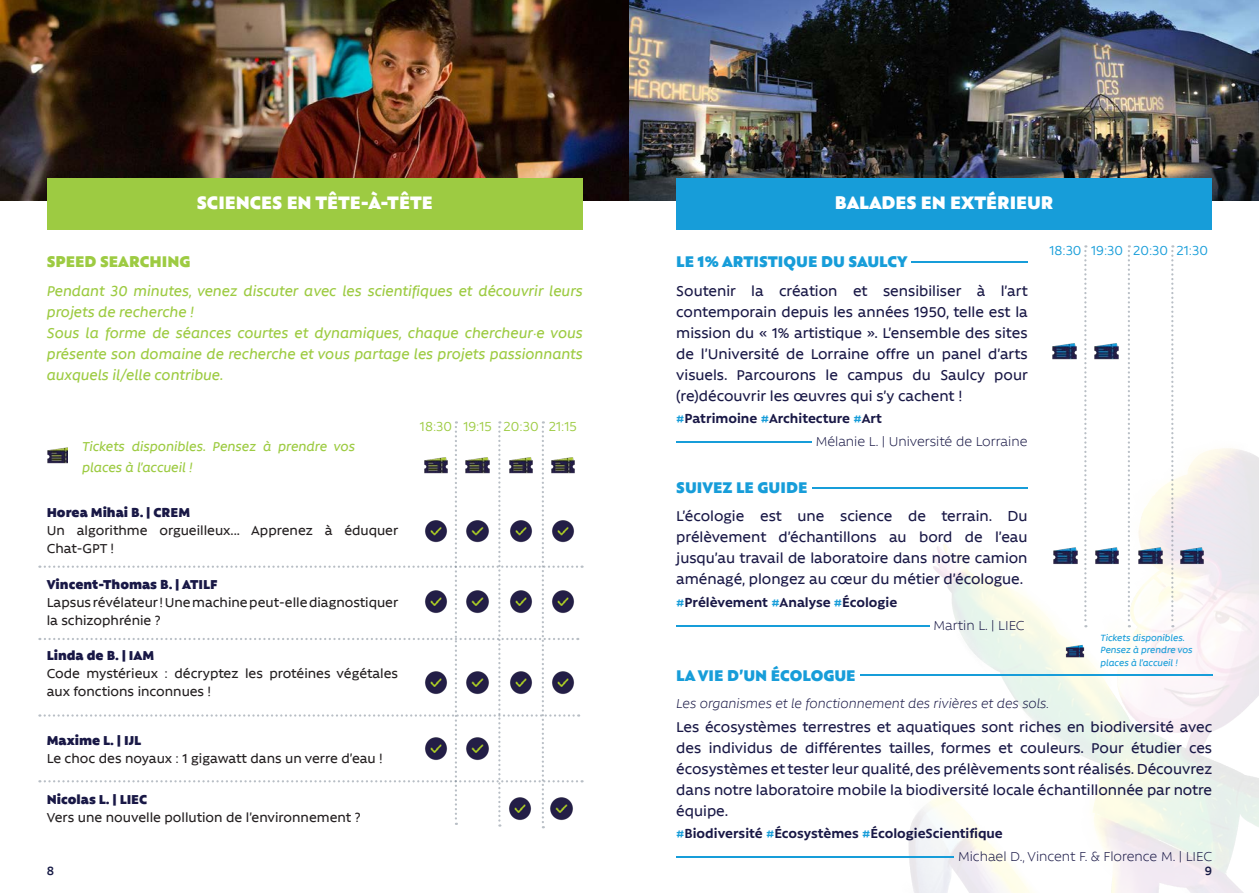
<style>
.page{position:relative;width:1259px;height:893px;background:#fff}
.page>*{position:absolute;margin:0;border:0;box-sizing:border-box;transform-origin:0 0}
.t1{font:900 21px "Rawson";color:#fff}
.t2{font:900 18px "Rawson";color:#179dd9}
.t3{font:900 18px "Rawson";color:#9dcb42}
.t4{font:500 16.5px/21px "Rawson";color:#191846;text-align:justify}
.t5{font:italic 500 16.5px/21px "Rawson";color:#9dcb42}
.t6{font:500 15px/18px "Rawson";color:#231f20}
.t7{font:700 15px "Rawson";color:#191846}
.t8{font:900 15px "Rawson";color:#191846}
.t9{font:300 15px "Rawson";color:#191846}
.t10{font:italic 500 15px/21px "Rawson";color:#9dcb42}
.t11{font:italic 300 15px "Rawson";color:#191846}
.t12{font:15px "Rawson";color:#9dcb42}
.t13{font:15px "Rawson";color:#179dd9}
.t14{font:600 13.5px "Rawson";color:#171b46}
.t15{font:italic 500 10.5px/12.6px "Rawson";color:#179dd9}
.s1{color:#179dd9}
</style>
<div class="page">
<img style="left:0;top:0;width:629px;height:200px">
<img style="left:629px;top:0;width:630px;height:200px">
<img style="left:884px;top:432px;width:375px;height:461px">
<div style="left:47px;top:179px;width:536px;height:51px;background:#9dcb42"></div>
<svg style="left:39px;top:421px;width:543px;height:407px"></svg>
<img style="left:465px;top:452px;width:25px;height:26px">
<img style="left:465px;top:518px;width:25px;height:26px">
<img style="left:508px;top:452px;width:26px;height:26px">
<img style="left:508px;top:518px;width:26px;height:26px">
<img style="left:550px;top:452px;width:25px;height:26px">
<img style="left:550px;top:518px;width:25px;height:26px">
<img style="left:423px;top:452px;width:26px;height:26px">
<img style="left:423px;top:518px;width:26px;height:26px">
<img style="left:465px;top:589px;width:25px;height:25px">
<img style="left:508px;top:589px;width:26px;height:25px">
<img style="left:550px;top:589px;width:25px;height:25px">
<img style="left:423px;top:589px;width:26px;height:25px">
<img style="left:465px;top:669px;width:25px;height:26px">
<img style="left:508px;top:669px;width:26px;height:26px">
<img style="left:550px;top:669px;width:25px;height:26px">
<img style="left:423px;top:669px;width:26px;height:26px">
<img style="left:465px;top:736px;width:25px;height:25px">
<img style="left:423px;top:736px;width:26px;height:25px">
<img style="left:507px;top:796px;width:26px;height:25px">
<img style="left:549px;top:796px;width:25px;height:25px">
<hr style="left:860px;top:674px;width:352px;height:2px;background:#179dd9">
<hr style="left:676px;top:856px;width:277px;height:2px;background:#179dd9">
<div style="left:676px;top:179px;width:536px;height:51px;background:#179dd9"></div>
<img style="left:1065px;top:641px;width:19px;height:20px">
<svg style="left:1127px;top:245px;width:3px;height:382px"></svg>
<svg style="left:1171px;top:245px;width:2px;height:382px"></svg>
<svg style="left:1084px;top:245px;width:2px;height:382px"></svg>
<img style="left:1094px;top:343px;width:25px;height:17px">
<img style="left:1052px;top:343px;width:25px;height:17px">
<hr style="left:911px;top:261px;width:116px;height:2px;background:#179dd9">
<hr style="left:676px;top:441px;width:135px;height:2px;background:#179dd9">
<hr style="left:811px;top:487px;width:216px;height:1px;background:#179dd9">
<hr style="left:676px;top:625px;width:253px;height:1px;background:#179dd9">
<img style="left:1094px;top:542px;width:25px;height:26px">
<img style="left:1137px;top:542px;width:26px;height:26px">
<img style="left:1179px;top:542px;width:26px;height:26px">
<img style="left:1052px;top:542px;width:26px;height:26px">
<p class="t1" style="left:197px;top:190px;width:237px">SCIENCES EN TÊTE-À-TÊTE</p>
<p class="t3" style="left:47px;top:251px;width:145px">SPEED SEARCHING</p>
<p class="t5" style="left:47px;top:280px;width:537px">Pendant 30 minutes, venez discuter avec les scientifiques et découvrir leurs projets de recherche !</p>
<p class="t5" style="left:47px;top:322px;width:537px;text-align:justify">Sous la forme de séances courtes et dynamiques, chaque chercheur·e vous présente son domaine de recherche et vous partage les projets passionnants auxquels il/elle contribue.</p>
<p class="t10" style="left:82px;top:435px;width:275px">Tickets disponibles. Pensez à prendre vos places à l’accueil !</p>
<p class="t8" style="left:47px;top:503px;width:145px">Horea Mihai B. | CREM</p>
<p class="t6" style="left:47px;top:521px;width:353px">Un algorithme orgueilleux... Apprenez à éduquer<br>Chat-GPT !</p>
<p class="t8" style="left:47px;top:575px;width:172px">Vincent-Thomas B. | ATILF</p>
<p class="t6" style="left:47px;top:593px;width:353px">Lapsus révélateur ! Une machine peut-elle diagnostiquer la schizophrénie ?</p>
<p class="t8" style="left:47px;top:647px;width:109px">Linda de B. | IAM</p>
<p class="t6" style="left:47px;top:664px;width:353px">Code mystérieux : décryptez les protéines végétales aux fonctions inconnues !</p>
<p class="t8" style="left:47px;top:731px;width:96px">Maxime L. | IJL</p>
<p class="t6" style="left:47px;top:749px;width:338px">Le choc des noyaux : 1 gigawatt dans un verre d’eau !</p>
<p class="t8" style="left:47px;top:790px;width:102px">Nicolas L. | LIEC</p>
<p class="t6" style="left:47px;top:808px;width:315px">Vers une nouvelle pollution de l’environnement ?</p>
<p class="t12" style="left:420px;top:418px;width:34px">18:30</p>
<p class="t12" style="left:463px;top:418px;width:30px">19:15</p>
<p class="t12" style="left:503px;top:418px;width:36px">20:30</p>
<p class="t12" style="left:549px;top:418px;width:30px">21:15</p>
<p class="t1" style="left:835px;top:190px;width:220px">BALADES EN EXTÉRIEUR</p>
<p class="t2" style="left:676px;top:251px;width:233px">LE 1% ARTISTIQUE DU SAULCY</p>
<p class="t4" style="left:676px;top:280px;width:353px">Soutenir la création et sensibiliser à l’art contemporain depuis les années 1950, telle est la mission du « 1% artistique ». L’ensemble des sites de l’Université de Lorraine offre un panel d’arts visuels. Parcourons le campus du Saulcy pour (re)découvrir les œuvres qui s’y cachent !</p>
<p class="t7" style="left:676px;top:410px;width:207px"><span class="s1">#</span>Patrimoine <span class="s1">#</span>Architecture <span class="s1">#</span>Art</p>
<p class="t9" style="left:815px;top:434px;width:213px">Mélanie L. | Université de Lorraine</p>
<p class="t2" style="left:676px;top:476px;width:133px">SUIVEZ LE GUIDE</p>
<p class="t4" style="left:676px;top:505px;width:353px">L’écologie est une science de terrain. Du prélèvement d’échantillons au bord de l’eau jusqu’au travail de laboratoire dans notre camion aménagé, plongez au cœur du métier d’écologue.</p>
<p class="t7" style="left:676px;top:594px;width:222px"><span class="s1">#</span>Prélèvement <span class="s1">#</span>Analyse <span class="s1">#</span>Écologie</p>
<p class="t9" style="left:933px;top:617px;width:93px">Martin L. | LIEC</p>
<p class="t13" style="left:1049px;top:242px;width:34px">18:30</p>
<p class="t13" style="left:1091px;top:242px;width:33px">19:30</p>
<p class="t13" style="left:1133px;top:242px;width:36px">20:30</p>
<p class="t13" style="left:1176px;top:242px;width:33px">21:30</p>
<p class="t2" style="left:676px;top:664px;width:181px">LA VIE D’UN ÉCOLOGUE</p>
<p class="t11" style="left:676px;top:696px;width:374px">Les organismes et le fonctionnement des rivières et des sols.</p>
<p class="t15" style="left:1100px;top:631px;width:93px">Tickets disponibles.<br>Pensez à prendre vos places à l’accueil !</p>
<p class="t4" style="left:676px;top:716px;width:537px">Les écosystèmes terrestres et aquatiques sont riches en biodiversité avec des individus de différentes tailles, formes et couleurs. Pour étudier ces écosystèmes et tester leur qualité, des prélèvements sont réalisés. Découvrez dans notre laboratoire mobile la biodiversité locale échantillonnée par notre équipe.</p>
<p class="t7" style="left:676px;top:825px;width:328px"><span class="s1">#</span>Biodiversité <span class="s1">#</span>Écosystèmes <span class="s1">#</span>ÉcologieScientifique</p>
<p class="t9" style="left:958px;top:849px;width:256px">Michael D., Vincent F. &amp; Florence M. | LIEC</p>
<p class="t14" style="left:47px;top:863px;width:9px">8</p>
<p class="t14" style="left:1205px;top:863px;width:9px">9</p>
</div>
